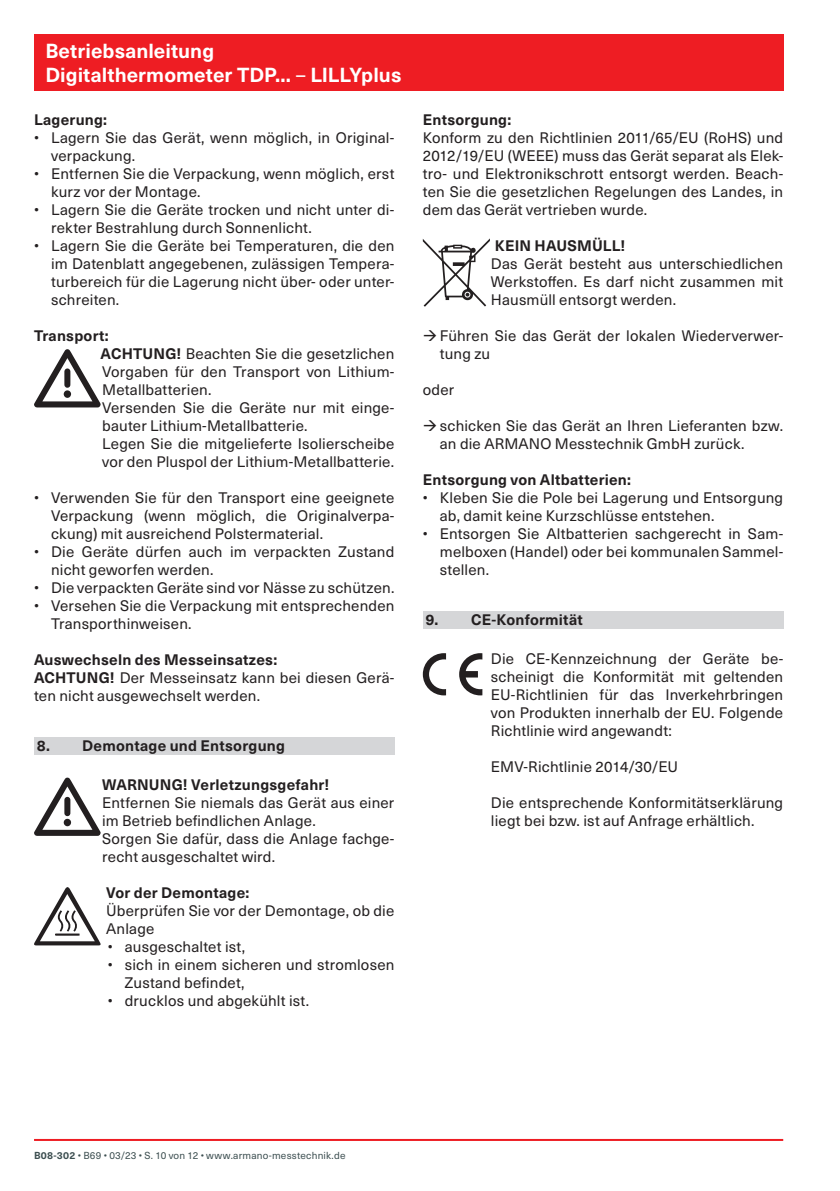
<style>
.page{position:relative;width:840px;height:1191px;background:#fff}
.page>*{position:absolute;margin:0;border:0;box-sizing:border-box;transform-origin:0 0}
.t1{font:700 20px/24px "Neue Haas Unica W1 G";letter-spacing:.005em;color:#fff}
.t2{font:15px/18px "Neue Haas Unica W1 G";letter-spacing:.01em;color:#231f20}
.t3{font:700 15px "Neue Haas Unica W1 G";letter-spacing:.015em;color:#231f20}
.t4{font:10px "Neue Haas Unica W1 G";letter-spacing:.02em;color:#3d4f51}
.s1{font-weight:400}
.s2{font-weight:700}
</style>
<div class="page">
<hr style="left:34px;top:1139px;width:748px;height:2px;background:#ee1d23">
<div style="left:34px;top:34px;width:748px;height:57px;background:#ee1d23"></div>
<svg style="left:34px;top:349px;width:67px;height:58px"></svg>
<div style="left:64px;top:390px;width:7px;height:8px;background:#231f20;border-radius:50%"></div>
<div style="left:34px;top:737px;width:360px;height:17px;background:#d5d6d8"></div>
<svg style="left:34px;top:777px;width:67px;height:59px"></svg>
<div style="left:64px;top:818px;width:7px;height:8px;background:#231f20;border-radius:50%"></div>
<svg style="left:34px;top:887px;width:66px;height:58px"></svg>
<svg style="left:422px;top:239px;width:67px;height:68px"></svg>
<div style="left:422px;top:611px;width:360px;height:17px;background:#d5d6d8"></div>
<svg style="left:422px;top:653px;width:24px;height:42px"></svg>
<svg style="left:459px;top:653px;width:23px;height:42px"></svg>
<h1 class="t1" style="left:45px;top:38px;width:357px">Betriebsanleitung<br>Digitalthermometer TDP... <span class="s1">–</span> LILLYplus</h1>
<p class="t3" style="left:34px;top:108px;width:75px">Lagerung:</p>
<p class="t2" style="left:51px;top:128px;width:344px;text-indent:-17px">• Lagern Sie das Gerät, wenn möglich, in Original&shy;verpackung.</p>
<p class="t2" style="left:51px;top:164px;width:345px;text-indent:-17px">• Entfernen Sie die Verpackung, wenn möglich, erst kurz vor der Montage.</p>
<p class="t2" style="left:51px;top:200px;width:344px;text-indent:-17px">• Lagern Sie die Geräte trocken und nicht unter di&shy;rekter Bestrahlung durch Sonnenlicht.</p>
<p class="t2" style="left:51px;top:236px;width:344px;text-align:justify;text-indent:-17px">• Lagern Sie die Geräte bei Temperaturen, die den im Datenblatt angegebenen, zulässigen Tempera&shy;turbereich für die Lagerung nicht über- oder unter&shy;schreiten.</p>
<p class="t2" style="left:101px;top:326px;width:295px;text-indent:-66px"><span class="s2">Transport:<br>ACHTUNG!</span> Beachten Sie die gesetzlichen Vorgaben für den Transport von Lithium-Metallbatterien.<br>Versenden Sie die Geräte nur mit einge&shy;bauter Lithium-Metallbatterie.<br>Legen Sie die mitgelieferte Isolierscheibe vor den Pluspol der Lithium-Metallbatterie.</p>
<p class="t2" style="left:51px;top:488px;width:344px;text-align:justify;text-indent:-17px">• Verwenden Sie für den Transport eine geeignete Verpackung (wenn möglich, die Originalverpa&shy;ckung) mit ausreichend Polstermaterial.</p>
<p class="t2" style="left:51px;top:542px;width:344px;text-indent:-17px">• Die Geräte dürfen auch im verpackten Zustand nicht geworfen werden.</p>
<p class="t2" style="left:34px;top:578px;width:361px">• Die verpackten Geräte sind vor Nässe zu schützen.</p>
<p class="t2" style="left:51px;top:596px;width:344px;text-indent:-17px">• Versehen Sie die Verpackung mit entsprechenden<br>Transporthinweisen.</p>
<p class="t2" style="left:34px;top:650px;width:361px"><span class="s2">Auswechseln des Messeinsatzes:<br>ACHTUNG!</span> Der Messeinsatz kann bei diesen Gerä&shy;ten nicht ausgewechselt werden.</p>
<p class="t3" style="left:37px;top:734px;width:249px">8. Demontage und Entsorgung</p>
<p class="t3" style="left:102px;top:773px;width:229px">WARNUNG! Verletzungsgefahr!</p>
<p class="t2" style="left:102px;top:793px;width:293px">Entfernen Sie niemals das Gerät aus einer im Betrieb befindlichen Anlage.<br>Sorgen Sie dafür, dass die Anlage fachge&shy;recht ausgeschaltet wird.</p>
<p class="t3" style="left:106px;top:881px;width:145px">Vor der Demontage:</p>
<p class="t2" style="left:106px;top:901px;width:289px">Überprüfen Sie vor der Demontage, ob die<br>Anlage</p>
<p class="t2" style="left:108px;top:937px;width:139px">• ausgeschaltet ist,</p>
<p class="t2" style="left:125px;top:955px;width:271px;text-indent:-17px">• sich in einem sicheren und stromlosen<br>Zustand befindet,</p>
<p class="t2" style="left:108px;top:991px;width:203px">• drucklos und abgekühlt ist.</p>
<p class="t3" style="left:422px;top:108px;width:90px">Entsorgung:</p>
<p class="t2" style="left:422px;top:128px;width:362px;text-align:justify">Konform zu den Richtlinien 2011/65/EU (RoHS) und 2012/19/EU (WEEE) muss das Gerät separat als Elek&shy;tro- und Elektronikschrott entsorgt werden. Beach&shy;ten Sie die gesetzlichen Regelungen des Landes, in dem das Gerät vertrieben wurde.</p>
<p class="t3" style="left:494px;top:234px;width:132px">KEIN HAUSMÜLL!</p>
<p class="t2" style="left:490px;top:254px;width:293px;text-align:justify">Das Gerät besteht aus unterschiedlichen Werkstoffen. Es darf nicht zusammen mit Hausmüll entsorgt werden.</p>
<p class="t2" style="left:439px;top:326px;width:344px">Führen Sie das Gerät der lokalen Wiederverwer&shy;tung zu</p>
<p class="t2" style="left:422px;top:380px;width:33px">oder</p>
<p class="t2" style="left:439px;top:416px;width:345px">schicken Sie das Gerät an Ihren Lieferanten bzw. an die ARMANO Messtechnik GmbH zurück.</p>
<p class="t3" style="left:422px;top:468px;width:210px">Entsorgung von Altbatterien:</p>
<p class="t2" style="left:439px;top:488px;width:344px;text-indent:-17px">• Kleben Sie die Pole bei Lagerung und Entsorgung ab, damit keine Kurzschlüsse entstehen.</p>
<p class="t2" style="left:439px;top:524px;width:344px;text-align:justify;text-indent:-17px">• Entsorgen Sie Altbatterien sachgerecht in Sam&shy;melboxen (Handel) oder bei kommunalen Sammel&shy;stellen.</p>
<p class="t3" style="left:425px;top:608px;width:159px">9. CE-Konformität</p>
<p class="t2" style="left:490px;top:649px;width:293px;text-align:justify">Die CE-Kennzeichnung der Geräte be&shy;scheinigt die Konformität mit geltenden EU-Richtlinien für das Inverkehrbringen von Produkten innerhalb der EU. Folgende Richtlinie wird angewandt:</p>
<p class="t2" style="left:490px;top:757px;width:188px">EMV-Richtlinie 2014/30/EU</p>
<p class="t2" style="left:490px;top:793px;width:293px">Die entsprechende Konformitätserklärung liegt bei bzw. ist auf Anfrage erhältlich.</p>
<p class="t4" style="left:34px;top:1148px;width:313px"><span class="s2">B08-302</span> • B69 • 03/23 • S. 10 von 12 • www.armano-messtechnik.de</p>
</div>
